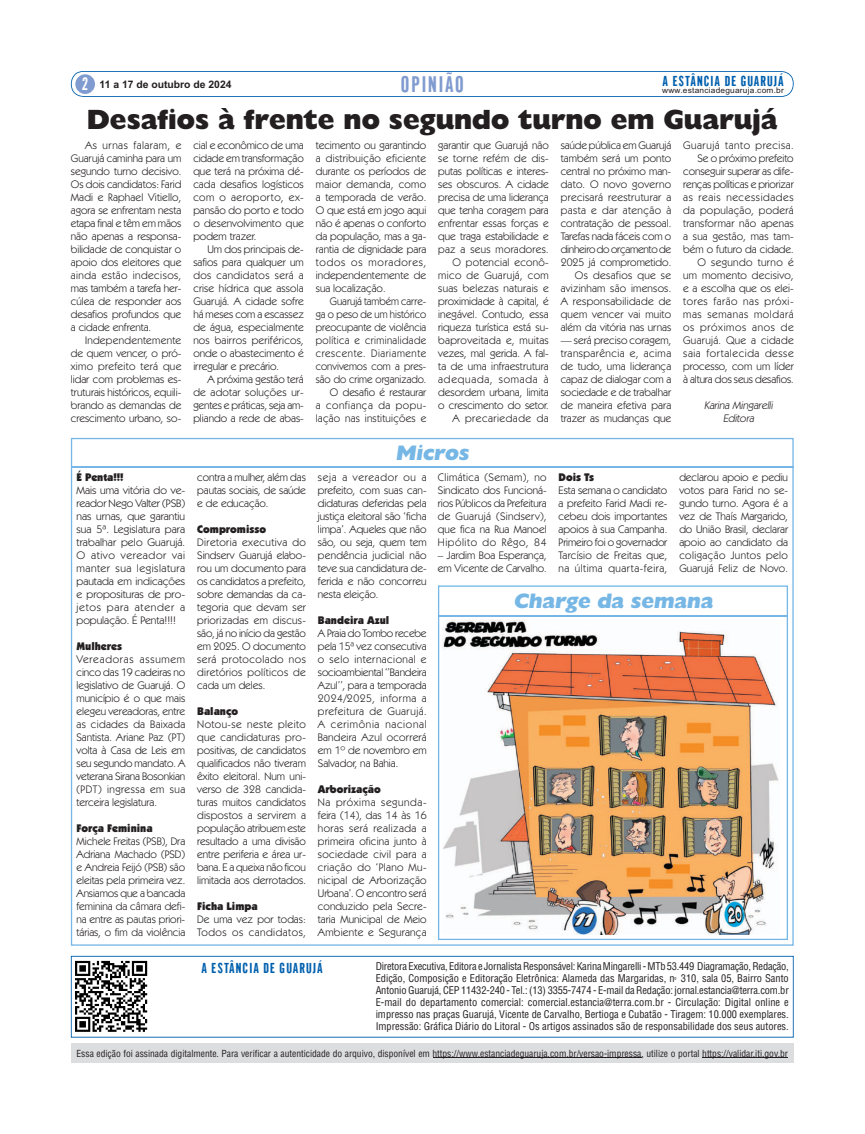
<style>
.page{position:relative;width:865px;height:1134px;background:#fff}
.page>*{position:absolute;margin:0;border:0;box-sizing:border-box;transform-origin:0 0}
.t1{font:800 28px "Humanist 521 BT";color:#231f20}
.t2{font:21.9px "Gothic CG No 1";letter-spacing:.09em;color:#809bcf}
.t3{font:800 21.1px "Humanist 521 BT";color:#76b7e5}
.t4{font:17.3px "Gothic CG No 1";color:#fff}
.t5{font:14px "Gothic CG No 1";letter-spacing:.075em;color:#0160ae}
.t6{font:11px/13px "Kabel IT Cby BT";color:#231f20;text-align:justify}
.t7{font:11px/13px "Kabel IT Cby BT";letter-spacing:.025em;color:#231f20;text-align:right}
.t8{font:11px/13px "Kabel IT Cby BT";color:#231f20;text-align:right;scale:.96 1}
.t9{font:900 11px "Kabel IT Cby BT";color:#231f20}
.t10{font:11px/13px "Kabel IT Cby BT";letter-spacing:.05em;color:#231f20}
.t11{font:italic 11px/13px "Kabel IT Cby BT";color:#231f20;text-align:center}
.t12{font:10.4px/12.1px "Switzerland Condensed";color:#231f20;text-align:justify}
.t13{font:700 10.4px "Arial";color:#231f20}
.t14{font:9.5px "Switzerland Condensed";color:#231f20}
.t15{font:7.9px "Arial";letter-spacing:.025em;color:#231f20;scale:1.06 1}
</style>
<div class="page">
<svg style="left:71px;top:71px;width:723px;height:26px"></svg>
<div style="left:75px;top:74px;width:20px;height:20px;background:#809bcf;border-radius:50%"></div>
<svg style="left:71px;top:956px;width:723px;height:82px"></svg>
<div style="left:71px;top:1043px;width:723px;height:20px;background:#dcdddf"></div>
<hr style="left:433px;top:1057px;width:208px;height:1px;background:#231f20">
<hr style="left:702px;top:1057px;width:86px;height:1px;background:#231f20">
<svg style="left:71px;top:438px;width:723px;height:508px"></svg>
<hr style="left:71px;top:467px;width:723px;height:1px;background:#76b7e5">
<svg style="left:438px;top:585px;width:350px;height:355px"></svg>
<img style="left:442px;top:620px;width:338px;height:314px">
<h3 class="t4" style="left:82px;top:78px;width:7px">2</h3>
<p class="t13" style="left:100px;top:80px;width:134px">11 a 17 de outubro de 2024</p>
<h2 class="t2" style="left:401px;top:76px;width:64px">OPINIÃO</h2>
<p class="t5" style="left:663px;top:76px;width:123px">A ESTÂNCIA DE GUARUJÁ</p>
<p class="t15" style="left:662px;top:87px;width:116px">www.estanciadeguaruja.com.br</p>
<h1 class="t1" style="left:87px;top:110px;width:692px">Desafios à frente no segundo turno em Guarujá</h1>
<p class="t6" style="left:71px;top:140px;width:112px;text-indent:14px">As urnas falaram, e Guarujá caminha para um segundo turno decisivo.<br>Os dois candidatos: Farid Madi e Raphael Vitiello, agora se enfrentam nesta etapa final e têm em mãos não apenas a responsa&shy;bilidade de conquistar o apoio dos eleitores que ainda estão indecisos, mas também a tarefa her&shy;cúlea de responder aos desafios profundos que a cidade enfrenta.</p>
<p class="t6" style="left:71px;top:335px;width:112px;text-indent:14px">Independentemente de quem vencer, o pró&shy;ximo prefeito terá que lidar com problemas es&shy;truturais históricos, equili&shy;brando as demandas de crescimento urbano, so-</p>
<p class="t6" style="left:193px;top:140px;width:112px">cial e econômico de uma cidade em transformação que terá na próxima dé&shy;cada desafios logísticos com o aeroporto, ex&shy;pansão do porto e todo o desenvolvimento que podem trazer.</p>
<p class="t6" style="left:193px;top:244px;width:112px;text-indent:14px">Um dos principais de&shy;safios para qualquer um dos candidatos será a crise hídrica que assola Guarujá. A cidade sofre há meses com a escassez de água, especialmente nos bairros periféricos, onde o abastecimento é irregular e precário.</p>
<p class="t6" style="left:193px;top:374px;width:112px;text-indent:14px">A próxima gestão terá de adotar soluções ur&shy;gentes e práticas, seja am&shy;pliando a rede de abas-</p>
<p class="t9" style="left:77px;top:473px;width:49px">É Penta!!!</p>
<p class="t6" style="left:77px;top:485px;width:110px">Mais uma vitória do ve&shy;reador Nego Valter (PSB) nas urnas, que garantiu sua 5ª. Legislatura para trabalhar pelo Guarujá.<br>O ativo vereador vai manter sua legislatura pautada em indicações e proposituras de pro&shy;jetos para atender a população. É Penta!!!!</p>
<p class="t9" style="left:77px;top:642px;width:47px">Mulheres</p>
<p class="t6" style="left:77px;top:654px;width:110px">Vereadoras assumem cinco das 19 cadeiras no legislativo de Guarujá. O município é o que mais elegeu vereadoras, entre as cidades da Baixada Santista. Ariane Paz (PT) volta à Casa de Leis em seu segundo mandato. A veterana Sirana Bosonkian (PDT) ingressa em sua terceira legislatura.</p>
<p class="t9" style="left:77px;top:824px;width:78px">Força Feminina</p>
<p class="t6" style="left:77px;top:836px;width:110px">Michele Freitas (PSB), Dra Adriana Machado (PSD) e Andreia Feijó (PSB) são eleitas pela primeira vez.<br>Ansiamos que a bancada feminina da câmara defi&shy;na entre as pautas priori&shy;tárias, o fim da violência</p>
<p class="t6" style="left:197px;top:472px;width:110px">contra a mulher, além das pautas sociais, de saúde e de educação.</p>
<p class="t9" style="left:197px;top:525px;width:70px">Compromisso</p>
<p class="t6" style="left:197px;top:537px;width:110px">Diretoria executiva do Sindserv Guarujá elabo&shy;rou um documento para os candidatos a prefeito, sobre demandas da ca&shy;tegoria que devam ser priorizadas em discus&shy;são, já no início da gestão em 2025. O documento será protocolado nos diretórios políticos de cada um deles.</p>
<p class="t9" style="left:197px;top:707px;width:42px">Balanço</p>
<p class="t6" style="left:197px;top:719px;width:110px">Notou-se neste pleito que candidaturas pro&shy;positivas, de candidatos qualificados não tiveram êxito eleitoral. Num uni&shy;verso de 328 candida&shy;turas muitos candidatos dispostos a servirem a população atribuem este resultado a uma divisão entre periferia e área ur&shy;bana. E a queixa não ficou limitada aos derrotados.</p>
<p class="t9" style="left:197px;top:902px;width:62px">Ficha Limpa</p>
<p class="t10" style="left:197px;top:914px;width:110px">De uma vez por todas:<br>Todos os candidatos,</p>
<p class="t6" style="left:316px;top:140px;width:112px">tecimento ou garantindo a distribuição eficiente durante os períodos de maior demanda, como a temporada de verão.<br>O que está em jogo aqui não é apenas o conforto da população, mas a ga&shy;rantia de dignidade para todos os moradores, independentemente de sua localização.</p>
<p class="t8" style="left:316px;top:296px;width:117px">Guarujá também carre-<br>ga o peso de um histórico preocupante de violência política e criminalidade crescente. Diariamente convivemos com a pres&shy;são do crime organizado.<br>O desafio é restaurar<br>a confiança da popu&shy;lação nas instituições e</p>
<p class="t6" style="left:438px;top:140px;width:112px;text-align:right">garantir que Guarujá não se torne refém de dis&shy;putas políticas e interes&shy;ses obscuros. A cidade precisa de uma liderança que tenha coragem para enfrentar essas forças e que traga estabilidade e paz a seus moradores.<br>O potencial econô&shy;mico de Guarujá, com suas belezas naturais e proximidade à capital, é inegável. Contudo, essa riqueza turística está su&shy;baproveitada e, muitas vezes, mal gerida. A fal&shy;ta de uma infraestrutura adequada, somada à desordem urbana, limita o crescimento do setor.<br>A precariedade da</p>
<p class="t6" style="left:561px;top:140px;width:112px;text-align:right">saúde pública em Guarujá também será um ponto central no próximo man&shy;dato. O novo governo precisará reestruturar a pasta e dar atenção à contratação de pessoal.<br>Tarefas nada fáceis com o dinheiro do orçamento de<br>2025 já comprometido.<br>Os desafios que se avizinham são imensos.<br>A responsabilidade de quem vencer vai muito além da vitória nas urnas</p>
<p class="t6" style="left:561px;top:335px;width:112px">— será preciso coragem, transparência e, acima de tudo, uma liderança capaz de dialogar com a sociedade e de trabalhar de maneira efetiva para trazer as mudanças que</p>
<h3 class="t3" style="left:396px;top:445px;width:77px">Micros</h3>
<p class="t7" style="left:683px;top:140px;width:112px">Guarujá tanto precisa.<br>Se o próximo prefeito conseguir superar as dife&shy;renças políticas e priorizar as reais necessidades da população, poderá transformar não apenas a sua gestão, mas tam&shy;bém o futuro da cidade.<br>O segundo turno é um momento decisivo, e a escolha que os elei&shy;tores farão nas próxi&shy;mas semanas moldará os próximos anos de<br>Guarujá. Que a cidade saia fortalecida desse processo, com um líder à altura dos seus desafios.</p>
<p class="t11" style="left:704px;top:400px;width:72px">Karina Mingarelli<br>Editora</p>
<p class="t6" style="left:318px;top:472px;width:110px">seja a vereador ou a prefeito, com suas can&shy;didaturas deferidas pela justiça eleitoral são ‘ficha limpa’. Aqueles que não são, ou seja, quem tem pendência judicial não teve sua candidatura de&shy;ferida e não concorreu nesta eleição.</p>
<p class="t9" style="left:318px;top:616px;width:73px">Bandeira Azul</p>
<p class="t6" style="left:318px;top:628px;width:110px">A Praia do Tombo recebe pela 15ª vez consecutiva o selo internacional e socioambiental ‘’Bandeira Azul’’, para a temporada 2024/2025, informa a prefeitura de Guarujá.<br>A cerimônia nacional Bandeira Azul ocorrerá em 1º de novembro em Salvador, na Bahia.</p>
<p class="t9" style="left:318px;top:785px;width:64px">Arborização</p>
<p class="t6" style="left:318px;top:797px;width:110px">Na próxima segunda&shy;feira (14), das 14 às 16 horas será realizada a primeira oficina junto à sociedade civil para a criação do ‘Plano Mu&shy;nicipal de Arborização Urbana’. O encontro será conduzido pela Secre&shy;taria Municipal de Meio Ambiente e Segurança</p>
<p class="t6" style="left:438px;top:472px;width:110px">Climática (Semam), no Sindicato dos Funcioná&shy;rios Públicos da Prefeitura de Guarujá (Sindserv), que fica na Rua Manoel Hipólito do Rêgo, 84</p>
<p class="t6" style="left:438px;top:550px;width:110px">– Jardim Boa Esperança, em Vicente de Carvalho.</p>
<p class="t9" style="left:559px;top:473px;width:37px">Dois Ts</p>
<p class="t6" style="left:559px;top:485px;width:110px">Esta semana o candidato a prefeito Farid Madi re&shy;cebeu dois importantes apoios à sua Campanha.<br>Primeiro foi o governador Tarcísio de Freitas que, na última quarta-feira,</p>
<p class="t6" style="left:679px;top:472px;width:110px">declarou apoio e pediu votos para Farid no se&shy;gundo turno. Agora é a vez de Thaís Margarido, do União Brasil, declarar apoio ao candidato da coligação Juntos pelo Guarujá Feliz de Novo.</p>
<h3 class="t3" style="left:513px;top:594px;width:203px">Charge da semana</h3>
<p class="t5" style="left:201px;top:963px;width:123px">A ESTÂNCIA DE GUARUJÁ</p>
<p class="t12" style="left:376px;top:961px;width:415px">Diretora Executiva, Editora e Jornalista Responsável: Karina Mingarelli - MTb 53.449 Diagramação, Redação, Edição, Composição e Editoração Eletrônica: Alameda das Margaridas, nº 310, sala 05, Bairro Santo Antonio Guarujá, CEP 11432-240 - Tel.: (13) 3355-7474 - E-mail da Redação: jornal.estancia@terra.com.br E-mail do departamento comercial: comercial.estancia@terra.com.br - Circulação: Digital online e impresso nas praças Guarujá, Vicente de Carvalho, Bertioga e Cubatão - Tiragem: 10.000 exemplares.<br>Impressão: Gráfica Diário do Litoral - Os artigos assinados são de responsabilidade dos seus autores.</p>
<p class="t14" style="left:77px;top:1049px;width:713px">Essa edição foi assinada digitalmente. Para verificar a autenticidade do arquivo, disponível em https://www.estanciadeguaruja.com.br/versao-impressa, utilize o portal https://validar.iti.gov.br</p>
</div>
